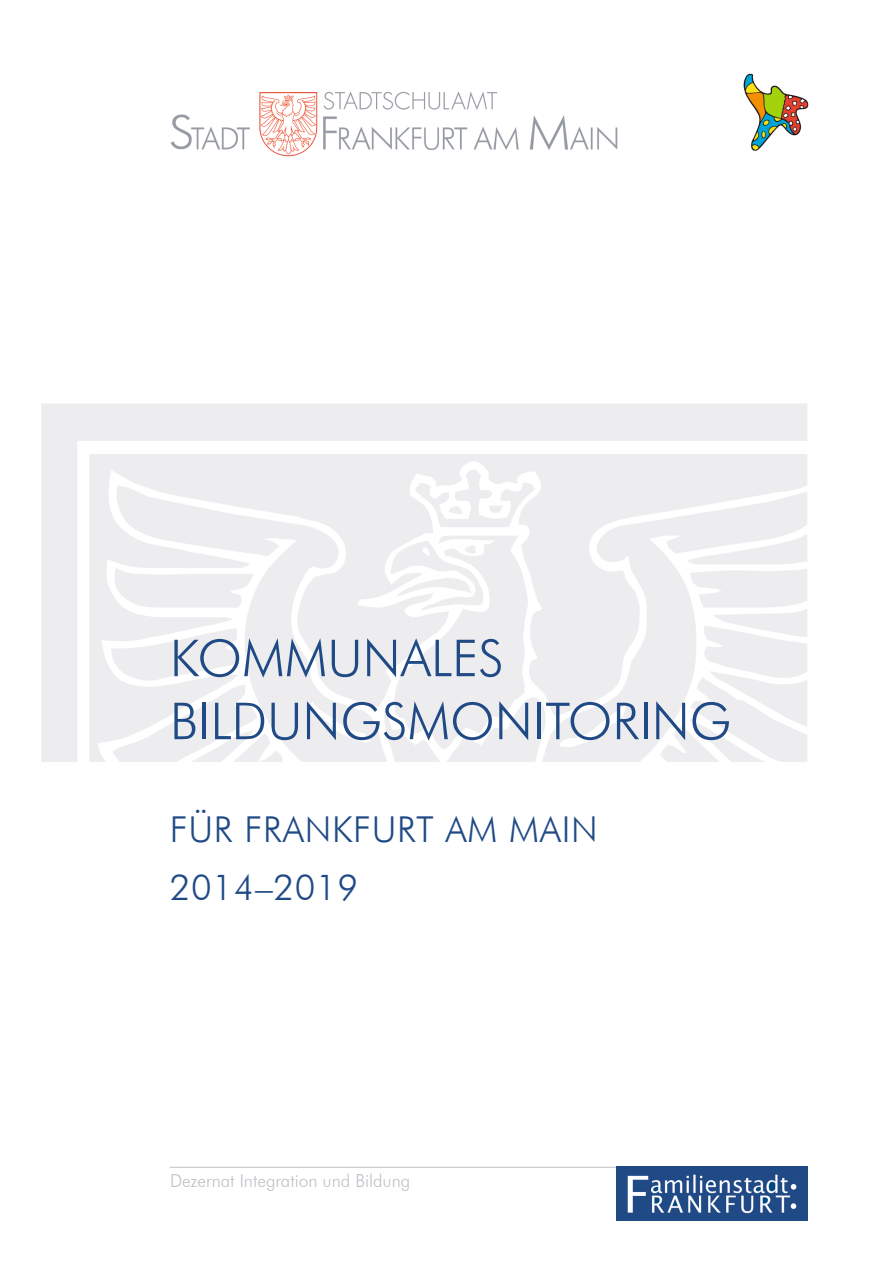
<style>
.page{position:relative;width:893px;height:1263px;background:#fff}
.page>*{position:absolute;margin:0;border:0;box-sizing:border-box;transform-origin:0 0}
.t1{font:300 51px/63px "Futura BT";color:#204a86}
.t2{font:300 35.7px/57.8px "Futura BT";letter-spacing:.02em;color:#204a86}
.t3{font:300 18px "Futura BT";color:#c0c1c7}
</style>
<div class="page">
<img style="left:170px;top:73px;width:639px;height:84px">
<hr style="left:170px;top:1167px;width:638px;height:1px;background:#c0c1c7">
<img style="left:617px;top:1167px;width:191px;height:53px">
<h1 class="t1" style="left:170px;top:626px;width:563px">KOMMUNALES<br>BILDUNGSMONITORING</h1>
<h2 class="t2" style="left:170px;top:800px;width:429px">FÜR FRANKFURT AM MAIN<br>2014–2019</h2>
<p class="t3" style="left:170px;top:1170px;width:242px">Dezernat Integration und Bildung</p>
</div>
